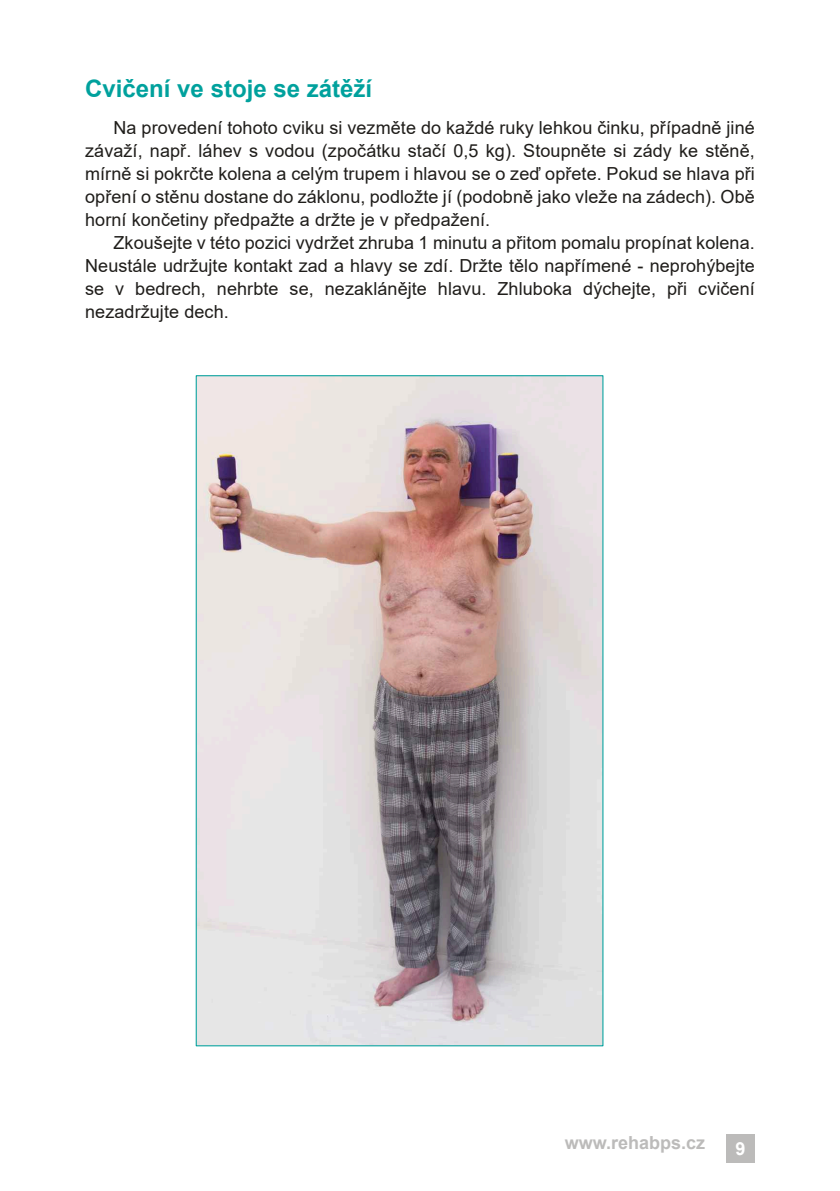
<style>
.page{position:relative;width:840px;height:1191px;background:#fff}
.page>*{position:absolute;margin:0;border:0;box-sizing:border-box;transform-origin:0 0}
.t1{font:700 24px "Arial";color:#00a19d}
.t2{font:18px/23px "Arial";letter-spacing:.005em;color:#1f1d1a;text-align:justify}
.t3{font:700 18px "Arial";color:#bcbbba}
.t4{font:700 18px "Arial";color:#fff}
</style>
<div class="page">
<div style="left:726px;top:1134px;width:28px;height:28px;background:#bcbbba"></div>
<img style="left:197px;top:377px;width:404px;height:667px">
<h1 class="t1" style="left:85px;top:79px;width:288px">Cvičení ve stoje se zátěží</h1>
<p class="t2" style="left:85px;top:117px;width:671px;text-indent:28px">Na provedení tohoto cviku si vezměte do každé ruky lehkou činku, případně jiné závaží, např. láhev s vodou (zpočátku stačí 0,5 kg). Stoupněte si zády ke stěně, mírně si pokrčte kolena a celým trupem i hlavou se o zeď opřete. Pokud se hlava při opření o stěnu dostane do záklonu, podložte jí (podobně jako vleže na zádech). Obě horní končetiny předpažte a držte je v předpažení.</p>
<p class="t2" style="left:85px;top:232px;width:671px;text-indent:28px">Zkoušejte v této pozici vydržet zhruba 1 minutu a přitom pomalu propínat kolena.<br>Neustále udržujte kontakt zad a hlavy se zdí. Držte tělo napřímené - neprohýbejte se v bedrech, nehrbte se, nezaklánějte hlavu. Zhluboka dýchejte, při cvičení nezadržujte dech.</p>
<p class="t3" style="left:564px;top:1135px;width:142px">www.rehabps.cz</p>
<p class="t4" style="left:735px;top:1141px;width:12px">9</p>
</div>
